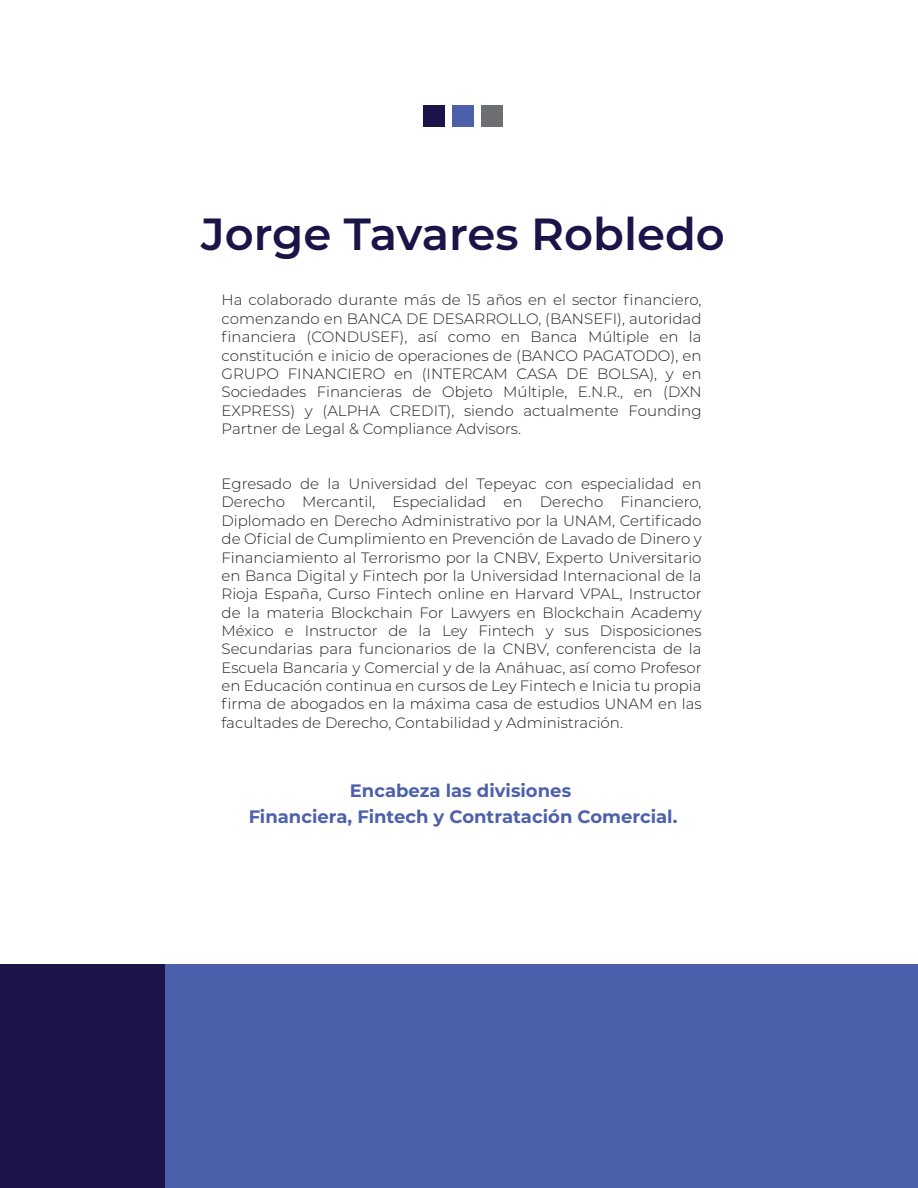
<style>
.page{position:relative;width:918px;height:1188px;background:#fff}
.page>*{position:absolute;margin:0;border:0;box-sizing:border-box;transform-origin:0 0}
.t1{font:600 45px "Montserrat";color:#1a1449}
.t2{font:700 18px/25.5px "Montserrat";color:#4c60ac;text-align:center}
.t3{font:300 15px/18.3px "Montserrat";color:#231f20;text-align:justify}
</style>
<div class="page">
<div style="left:149px;top:965px;width:769px;height:223px;background:#4c60ac"></div>
<div style="left:0;top:965px;width:165px;height:223px;background:#1a1449"></div>
<div style="left:424px;top:106px;width:21px;height:21px;background:#1a1449"></div>
<div style="left:452px;top:106px;width:22px;height:21px;background:#4c60ac"></div>
<div style="left:481px;top:106px;width:22px;height:21px;background:#6d6e71"></div>
<h1 class="t1" style="left:201px;top:202px;width:525px">Jorge Tavares Robledo</h1>
<p class="t3" style="left:222px;top:291px;width:482px">Ha colaborado durante más de 15 años en el sector financiero, comenzando en BANCA DE DESARROLLO, (BANSEFI), autoridad financiera (CONDUSEF), así como en Banca Múltiple en la constitución e inicio de operaciones de (BANCO PAGATODO), en GRUPO FINANCIERO en (INTERCAM CASA DE BOLSA), y en Sociedades Financieras de Objeto Múltiple, E.N.R., en (DXN EXPRESS) y (ALPHA CREDIT), siendo actualmente Founding Partner de Legal &amp; Compliance Advisors.</p>
<p class="t3" style="left:222px;top:474px;width:482px">Egresado de la Universidad del Tepeyac con especialidad en Derecho Mercantil, Especialidad en Derecho Financiero, Diplomado en Derecho Administrativo por la UNAM, Certificado de Oficial de Cumplimiento en Prevención de Lavado de Dinero y Financiamiento al Terrorismo por la CNBV, Experto Universitario en Banca Digital y Fintech por la Universidad Internacional de la Rioja España, Curso Fintech online en Harvard VPAL, Instructor de la materia Blockchain For Lawyers en Blockchain Academy México e Instructor de la Ley Fintech y sus Disposiciones Secundarias para funcionarios de la CNBV, conferencista de la Escuela Bancaria y Comercial y de la Anáhuac, así como Profesor en Educación continua en cursos de Ley Fintech e Inicia tu propia firma de abogados en la máxima casa de estudios UNAM en las facultades de Derecho, Contabilidad y Administración.</p>
<p class="t2" style="left:249px;top:777px;width:430px">Encabeza las divisiones<br>Financiera, Fintech y Contratación Comercial.</p>
</div>
